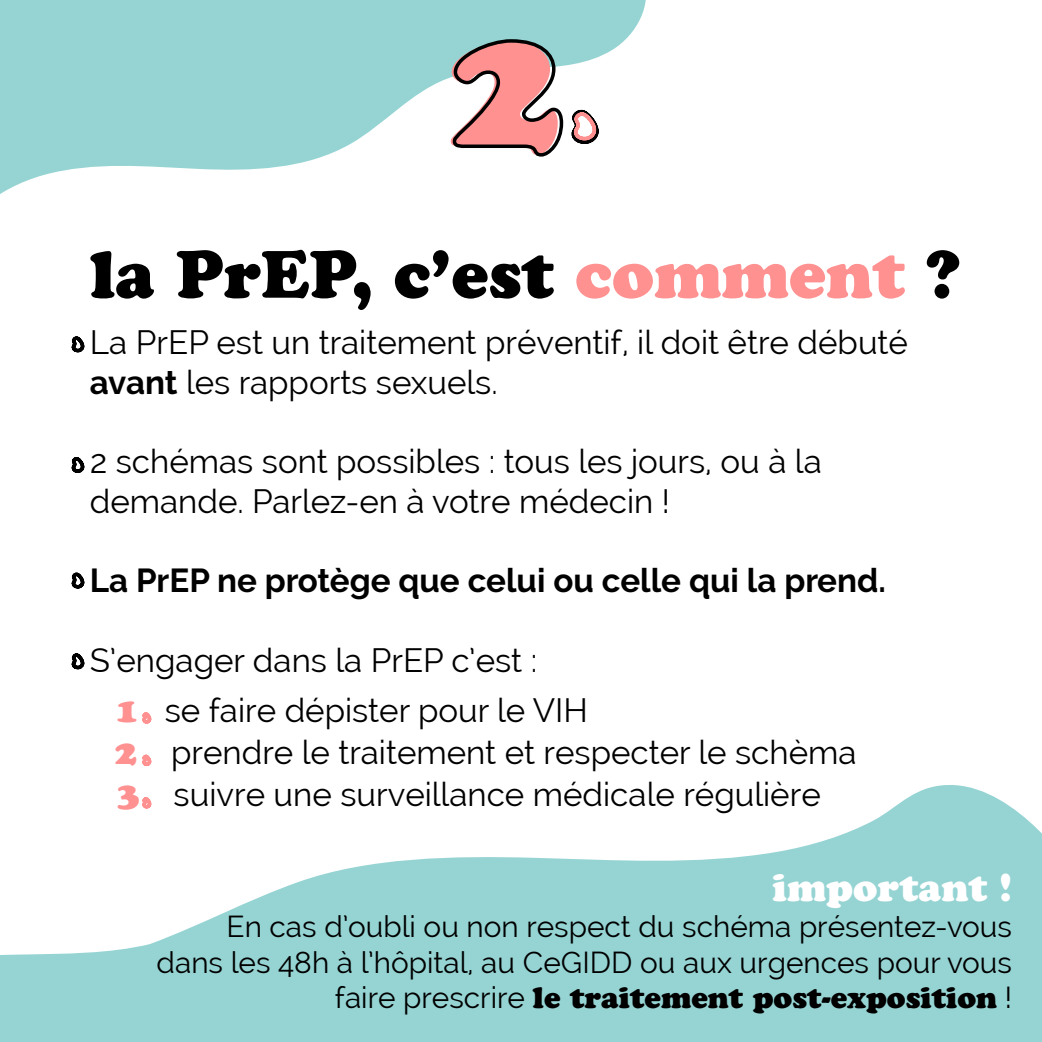
<style>
.page{position:relative;width:1042px;height:1042px;background:#fff}
.page>*{position:absolute;margin:0;border:0;box-sizing:border-box;transform-origin:0 0}
.t1{font:66.5px "Cooper Black Std";color:#000}
.t2{font:38.5px "Cooper Black Std";color:#fff}
.t3{font:33.25px/39.9px "Raleway";color:#000}
.t4{font:700 33.25px "Raleway";color:#000}
.t5{font:29.75px/35.7px "Raleway";color:#000;text-align:right}
.s1{color:#ff9191}
.s2{font-weight:700}
.s3{font-family:"Cooper Black Std";font-size:35px;color:#ff9191}
.s4{font-family:"Cooper Black Std"}
</style>
<div class="page">
<svg style="left:0;top:0;width:646px;height:194px;fill:#96d4d4"></svg>
<svg style="left:449px;top:37px;width:152px;height:137px"></svg>
<svg style="left:0;top:785px;width:1042px;height:257px;fill:#96d4d4"></svg>
<svg style="left:71px;top:336px;width:14px;height:17px"></svg>
<svg style="left:71px;top:457px;width:14px;height:16px"></svg>
<svg style="left:71px;top:572px;width:14px;height:17px"></svg>
<svg style="left:71px;top:653px;width:14px;height:17px"></svg>
<svg style="left:142px;top:712px;width:10px;height:12px"></svg>
<svg style="left:142px;top:754px;width:10px;height:12px"></svg>
<svg style="left:139px;top:794px;width:15px;height:23px"></svg>
<p class="t1" style="left:90px;top:234px;width:872px">la PrEP, c’est <span class="s1">comment</span> ?</p>
<p class="t3" style="left:90px;top:322px;width:820px">La PrEP est un traitement préventif, il doit être débuté <span class="s2">avant</span> les rapports sexuels.</p>
<p class="t3" style="left:90px;top:441px;width:733px">2 schémas sont possibles : tous les jours, ou à la demande. Parlez-en à votre médecin !</p>
<p class="t4" style="left:90px;top:561px;width:798px">La PrEP ne protège que celui ou celle qui la prend.</p>
<p class="t3" style="left:90px;top:640px;width:449px">S’engager dans la PrEP c’est :</p>
<p class="t3" style="left:115px;top:689px;width:743px;line-height:42px"><span class="s3">1</span> se faire dépister pour le VIH<br><span class="s3">2</span> prendre le traitement et respecter le schèma<br><span class="s3">3</span> suivre une surveillance médicale régulière</p>
<p class="t2" style="left:772px;top:864px;width:241px">important !</p>
<p class="t5" style="left:156px;top:908px;width:857px">En cas d’oubli ou non respect du schéma présentez-vous dans les 48h à l’hôpital, au CeGIDD ou aux urgences pour vous faire prescrire <span class="s4">le traitement post-exposition</span> !</p>
</div>
